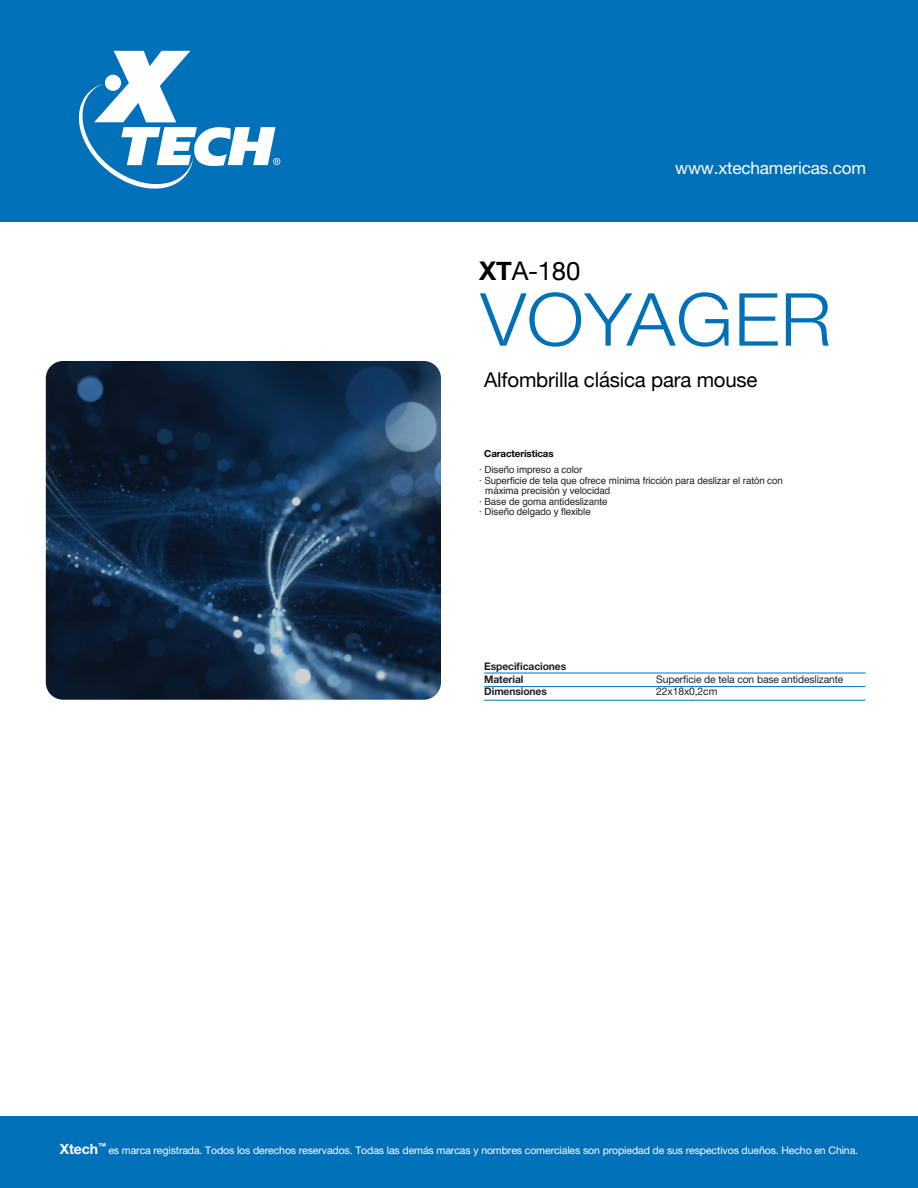
<style>
.page{position:relative;width:918px;height:1188px;background:#fff}
.page>*{position:absolute;margin:0;border:0;box-sizing:border-box;transform-origin:0 0}
.t1{font:300 73.2px "Helvetica Neue";letter-spacing:.01em;color:#0071b9;scale:1.05 1}
.t2{font:25.8px "Helvetica Neue";color:#000}
.t3{font:20.4px "Helvetica Neue";letter-spacing:-.01em;color:#000}
.t4{font:17.25px "Helvetica Neue LT Pro";letter-spacing:-.01em;color:#fff}
.t5{font:10.5px "Helvetica Neue LT Pro";letter-spacing:-.01em;color:#fff}
.t6{font:10.5px/12.8px "Helvetica Neue LT Pro";letter-spacing:-.01em;color:#231f20}
.t7{font:700 10.5px/12.8px "Helvetica Neue LT Pro";letter-spacing:-.01em;color:#231f20}
.t8{font:9.75px "Helvetica";letter-spacing:-.01em;color:#231f20}
.t9{font:700 9.75px "Helvetica Neue LT Pro";letter-spacing:-.01em;color:#000}
.s1{font-weight:700}
.s2{font-weight:700;font-size:14.1px}
</style>
<div class="page">
<div style="left:0;top:0;width:918px;height:222px;background:#0071b9"></div>
<svg style="left:78px;top:51px;width:202px;height:138px"></svg>
<div style="left:0;top:1116px;width:918px;height:72px;background:#0071b9"></div>
<img style="left:46px;top:361px;width:395px;height:339px">
<hr style="left:484px;top:700px;width:381px;height:1px;background:#0071b9">
<hr style="left:484px;top:686px;width:381px;height:1px;background:#0071b9">
<hr style="left:484px;top:673px;width:381px;height:1px;background:#0071b9">
<h2 class="t2" style="left:479px;top:252px;width:103px"><span class="s1">XT</span>A-180</h2>
<h3 class="t4" style="left:675px;top:157px;width:193px">www.xtechamericas.com</h3>
<h1 class="t1" style="left:480px;top:261px;width:336px">VOYAGER</h1>
<h3 class="t3" style="left:484px;top:365px;width:275px">Alfombrilla clásica para mouse</h3>
<p class="t9" style="left:484px;top:448px;width:71px">Características</p>
<p class="t8" style="left:479px;top:462px;width:105px">· Diseño impreso a color</p>
<p class="t8" style="left:479px;top:473px;width:305px">· Superficie de tela que ofrece mínima fricción para deslizar el ratón con</p>
<p class="t8" style="left:485px;top:483px;width:126px">máxima precisión y velocidad</p>
<p class="t8" style="left:479px;top:494px;width:130px">· Base de goma antideslizante</p>
<p class="t8" style="left:479px;top:504px;width:113px">· Diseño delgado y flexible</p>
<p class="t7" style="left:484px;top:659px;width:84px">Especificaciones<br>Material<br>Dimensiones</p>
<p class="t6" style="left:656px;top:672px;width:189px">Superficie de tela con base antideslizante<br>22x18x0,2cm</p>
<p class="t5" style="left:60px;top:1144px;width:800px"><span class="s2">Xtech</span><sup>™</sup> es marca registrada. Todos los derechos reservados. Todas las demás marcas y nombres comerciales son propiedad de sus respectivos dueños. Hecho en China.</p>
</div>
